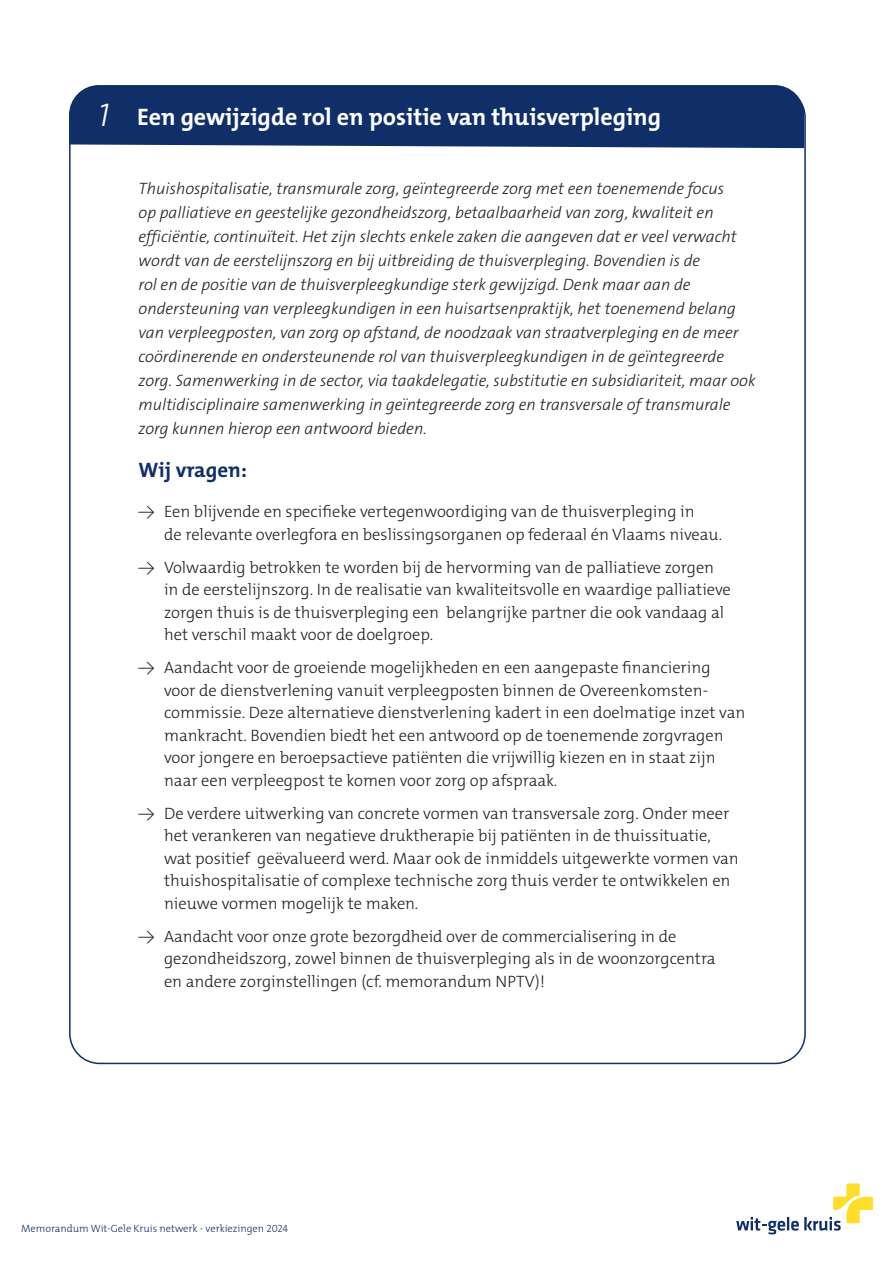
<style>
.page{position:relative;width:893px;height:1263px;background:#fff}
.page>*{position:absolute;margin:0;border:0;box-sizing:border-box;transform-origin:0 0}
.t1{font:italic 300 33px "The Mix Os F";color:#fff}
.t2{font:700 24px "The Mix Os F";color:#fff}
.t3{font:700 21px "The Mix Os F";color:#102f69}
.t4{font:300 16.5px "The Mix Os F";color:#231f20}
.t5{font:italic 300 16.5px/24px "The Sans B3";color:#231f20}
.t6{font:300 10.5px "The Mix Os F";color:#102f69}
</style>
<div class="page">
<div style="left:69px;top:85px;width:734px;height:63px;background:#102f69"></div>
<svg style="left:736px;top:1183px;width:137px;height:51px"></svg>
<p class="t1" style="left:98px;top:94px;width:13px">1</p>
<p class="t2" style="left:137px;top:101px;width:525px">Een gewijzigde rol en positie van thuisverpleging</p>
<p class="t5" style="left:139px;top:177px;width:619px">Thuishospitalisatie, transmurale zorg, geïntegreerde zorg met een toenemende focus<br>op palliatieve en geestelijke gezondheidszorg, betaalbaarheid van zorg, kwaliteit en efficiëntie, continuïteit. Het zijn slechts enkele zaken die aangeven dat er veel verwacht wordt van de eerstelijnszorg en bij uitbreiding de thuisverpleging. Bovendien is de<br>rol en de positie van de thuisverpleegkundige sterk gewijzigd. Denk maar aan de ondersteuning van verpleegkundigen in een huisartsenpraktijk, het toenemend belang van verpleegposten, van zorg op afstand, de noodzaak van straatverpleging en de meer coördinerende en ondersteunende rol van thuisverpleegkundigen in de geïntegreerde zorg. Samenwerking in de sector, via taakdelegatie, substitutie en subsidiariteit, maar ook multidisciplinaire samenwerking in geïntegreerde zorg en transversale of transmurale zorg kunnen hierop een antwoord bieden.</p>
<p class="t3" style="left:139px;top:456px;width:110px">Wij vragen:</p>
<p class="t4" style="left:139px;top:501px;width:557px">→ Een blijvende en specifieke vertegenwoordiging van de thuisverpleging in</p>
<p class="t4" style="left:164px;top:524px;width:560px">de relevante overlegfora en beslissingsorganen op federaal én Vlaams niveau.</p>
<p class="t4" style="left:139px;top:557px;width:577px">→ Volwaardig betrokken te worden bij de hervorming van de palliatieve zorgen</p>
<p class="t4" style="left:164px;top:579px;width:568px">in de eerstelijnszorg. In de realisatie van kwaliteitsvolle en waardige palliatieve</p>
<p class="t4" style="left:164px;top:602px;width:561px">zorgen thuis is de thuisverpleging een belangrijke partner die ook vandaag al</p>
<p class="t4" style="left:164px;top:624px;width:271px">het verschil maakt voor de doelgroep.</p>
<p class="t4" style="left:139px;top:657px;width:573px">→ Aandacht voor de groeiende mogelijkheden en een aangepaste financiering</p>
<p class="t4" style="left:164px;top:680px;width:546px">voor de dienstverlening vanuit verpleegposten binnen de Overeenkomsten-</p>
<p class="t4" style="left:164px;top:702px;width:583px">commissie. Deze alternatieve dienstverlening kadert in een doelmatige inzet van</p>
<p class="t4" style="left:164px;top:725px;width:561px">mankracht. Bovendien biedt het een antwoord op de toenemende zorgvragen</p>
<p class="t4" style="left:164px;top:747px;width:553px">voor jongere en beroepsactieve patiënten die vrijwillig kiezen en in staat zijn</p>
<p class="t4" style="left:164px;top:770px;width:395px">naar een verpleegpost te komen voor zorg op afspraak.</p>
<p class="t4" style="left:139px;top:803px;width:592px">→ De verdere uitwerking van concrete vormen van transversale zorg. Onder meer</p>
<p class="t4" style="left:164px;top:825px;width:548px">het verankeren van negatieve druktherapie bij patiënten in de thuissituatie,</p>
<p class="t4" style="left:164px;top:848px;width:576px">wat positief geëvalueerd werd. Maar ook de inmiddels uitgewerkte vormen van</p>
<p class="t4" style="left:164px;top:870px;width:568px">thuishospitalisatie of complexe technische zorg thuis verder te ontwikkelen en</p>
<p class="t4" style="left:164px;top:893px;width:256px">nieuwe vormen mogelijk te maken.</p>
<p class="t4" style="left:139px;top:926px;width:539px">→ Aandacht voor onze grote bezorgdheid over de commercialisering in de</p>
<p class="t4" style="left:164px;top:948px;width:553px">gezondheidszorg, zowel binnen de thuisverpleging als in de woonzorgcentra</p>
<p class="t4" style="left:164px;top:971px;width:383px">en andere zorginstellingen (cf. memorandum NPTV)!</p>
<p class="t6" style="left:21px;top:1222px;width:269px">Memorandum Wit-Gele Kruis netwerk - verkiezingen 2024</p>
</div>
